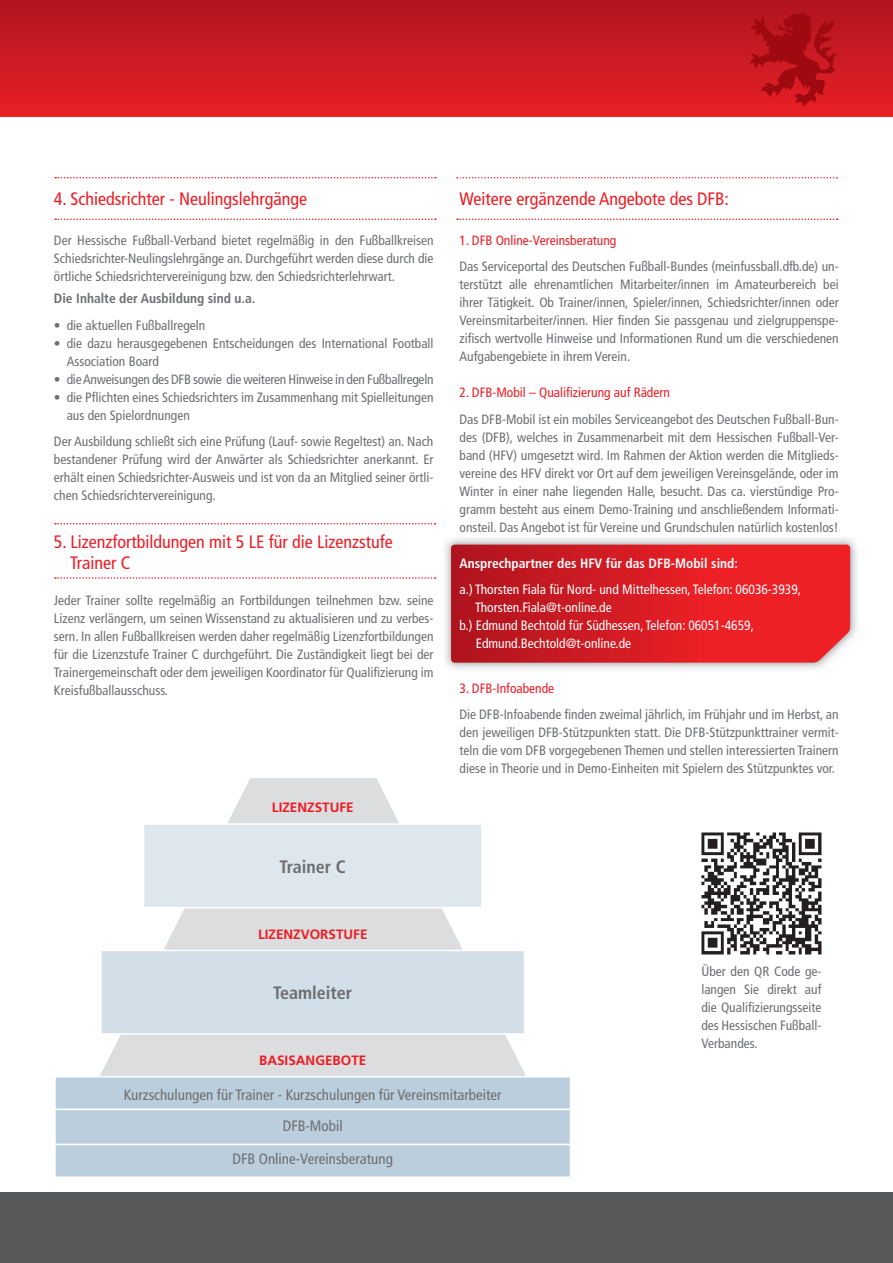
<style>
.page{position:relative;width:893px;height:1263px;background:#fff}
.page>*{position:absolute;margin:0;border:0;box-sizing:border-box;transform-origin:0 0}
.t1{font:condensed 18px/21px "Frutiger LT Std";color:#ed1c24}
.t2{font:700 condensed 18px "Frutiger LT Std";color:#6d6e70}
.t3{font:condensed 15px/32.2px "Frutiger LT Std";color:#6d6e70;text-align:center}
.t4{font:condensed 13.5px/18px "Frutiger LT Std";color:#6d6e70;text-align:justify}
.t5{font:condensed 13.5px "Frutiger LT Std";color:#fff}
.t6{font:condensed 13.5px "Frutiger LT Std";color:#ed1c24}
.t7{font:condensed 13.5px "Frutiger LT Std";letter-spacing:-.02em;color:#6d6e70}
.t8{font:700 condensed 13.5px "Frutiger LT Std";color:#fff}
.t9{font:700 13.5px "Frutiger LT Std";color:#ed1c24}
.t10{font:700 condensed 13.5px "Frutiger LT Std";color:#6d6e70}
</style>
<div class="page">
<div style="left:0;top:1192px;width:893px;height:71px;background:#58595b"></div>
<div style="left:0;top:0;width:893px;height:116px;background:linear-gradient(to bottom,#b0151e,#e81f26)"></div>
<img style="left:445px;top:538px;width:412px;height:131px">
<svg style="left:451px;top:545px;width:399px;height:118px;background:#d71f26"></svg>
<svg style="left:55px;top:577px;width:381px;height:2px"></svg>
<svg style="left:55px;top:523px;width:381px;height:2px"></svg>
<svg style="left:55px;top:219px;width:381px;height:1px"></svg>
<svg style="left:457px;top:219px;width:381px;height:1px"></svg>
<svg style="left:55px;top:177px;width:381px;height:1px"></svg>
<svg style="left:457px;top:177px;width:381px;height:1px"></svg>
<svg style="left:749px;top:13px;width:88px;height:93px;background:#b81319"></svg>
<svg style="left:100px;top:778px;width:426px;height:298px;fill:#dcddde"></svg>
<div style="left:143px;top:824px;width:339px;height:84px;background:#dee7ee"></div>
<div style="left:143px;top:823px;width:340px;height:85px;border:2px solid #fff"></div>
<div style="left:55px;top:1144px;width:515px;height:33px;background:#bacedd"></div>
<div style="left:54px;top:1144px;width:517px;height:34px;border:2px solid #fff"></div>
<div style="left:55px;top:1109px;width:515px;height:35px;background:#bacedd"></div>
<div style="left:54px;top:1109px;width:517px;height:36px;border:2px solid #fff"></div>
<div style="left:55px;top:1077px;width:515px;height:32px;background:#bacedd"></div>
<div style="left:54px;top:1076px;width:517px;height:34px;border:2px solid #fff"></div>
<div style="left:101px;top:950px;width:423px;height:84px;background:#d2dfe9"></div>
<div style="left:100px;top:950px;width:425px;height:85px;border:2px solid #fff"></div>
<img style="left:701px;top:832px;width:120px;height:122px">
<h1 class="t1" style="left:54px;top:189px;width:255px">4. Schiedsrichter - Neulingslehrgänge</h1>
<p class="t4" style="left:54px;top:232px;width:381px">Der Hessische Fußball-Verband bietet regelmäßig in den Fußballkreisen Schiedsrichter-Neulingslehrgänge an. Durchgeführt werden diese durch die örtliche Schiedsrichtervereinigung bzw. den Schiedsrichterlehrwart.</p>
<p class="t10" style="left:54px;top:293px;width:203px">Die Inhalte der Ausbildung sind u.a.</p>
<p class="t4" style="left:54px;top:317px;width:153px">• die aktuellen Fußballregeln</p>
<p class="t4" style="left:67px;top:335px;width:368px;text-indent:-13px">• die dazu herausgegebenen Entscheidungen des International Football<br>Association Board</p>
<p class="t7" style="left:54px;top:373px;width:381px">• die Anweisungen des DFB sowie die weiteren Hinweise in den Fußballregeln</p>
<p class="t4" style="left:67px;top:389px;width:368px;text-indent:-13px">• die Pflichten eines Schiedsrichters im Zusammenhang mit Spielleitungen aus den Spielordnungen</p>
<p class="t4" style="left:54px;top:433px;width:381px">Der Ausbildung schließt sich eine Prüfung (Lauf- sowie Regeltest) an. Nach bestandener Prüfung wird der Anwärter als Schiedsrichter anerkannt. Er erhält einen Schiedsrichter-Ausweis und ist von da an Mitglied seiner örtli&shy;chen Schiedsrichtervereinigung.</p>
<h1 class="t1" style="left:70px;top:532px;width:324px;text-indent:-16px">5. Lizenzfortbildungen mit 5 LE für die Lizenzstufe<br>Trainer C</h1>
<p class="t4" style="left:54px;top:591px;width:381px">Jeder Trainer sollte regelmäßig an Fortbildungen teilnehmen bzw. seine Lizenz verlängern, um seinen Wissenstand zu aktualisieren und zu verbes&shy;sern. In allen Fußballkreisen werden daher regelmäßig Lizenzfortbildungen für die Lizenzstufe Trainer C durchgeführt. Die Zuständigkeit liegt bei der Trainergemeinschaft oder dem jeweiligen Koordinator für Qualifizierung im Kreisfußballausschuss.</p>
<p class="t9" style="left:272px;top:802px;width:83px">LIZENZSTUFE</p>
<h1 class="t2" style="left:280px;top:859px;width:68px">Trainer C</h1>
<p class="t9" style="left:258px;top:928px;width:111px">LIZENZVORSTUFE</p>
<h1 class="t2" style="left:273px;top:985px;width:81px">Teamleiter</h1>
<h1 class="t1" style="left:459px;top:189px;width:271px">Weitere ergänzende Angebote des DFB:</h1>
<p class="t6" style="left:459px;top:234px;width:158px">1. DFB Online-Vereinsberatung</p>
<p class="t4" style="left:459px;top:258px;width:381px">Das Serviceportal des Deutschen Fußball-Bundes (meinfussball.dfb.de) un&shy;terstützt alle ehrenamtlichen Mitarbeiter/innen im Amateurbereich bei ihrer Tätigkeit. Ob Trainer/innen, Spieler/innen, Schiedsrichter/innen oder Vereinsmitarbeiter/innen. Hier finden Sie passgenau und zielgruppenspe&shy;zifisch wertvolle Hinweise und Informationen Rund um die verschiedenen Aufgabengebiete in ihrem Verein.</p>
<p class="t6" style="left:459px;top:387px;width:212px">2. DFB-Mobil – Qualifizierung auf Rädern</p>
<p class="t4" style="left:459px;top:411px;width:381px">Das DFB-Mobil ist ein mobiles Serviceangebot des Deutschen Fußball-Bun&shy;des (DFB), welches in Zusammenarbeit mit dem Hessischen Fußball-Ver&shy;band (HFV) umgesetzt wird. Im Rahmen der Aktion werden die Mitglieds&shy;vereine des HFV direkt vor Ort auf dem jeweiligen Vereinsgelände, oder im Winter in einer nahe liegenden Halle, besucht. Das ca. vierstündige Pro&shy;gramm besteht aus einem Demo-Training und anschließendem Informati&shy;onsteil. Das Angebot ist für Vereine und Grundschulen natürlich kostenlos!</p>
<p class="t8" style="left:459px;top:557px;width:280px">Ansprechpartner des HFV für das DFB-Mobil sind:</p>
<p class="t5" style="left:459px;top:584px;width:343px">a.) Thorsten Fiala für Nord- und Mittelhessen, Telefon: 06036-3939,</p>
<p class="t5" style="left:475px;top:602px;width:138px">Thorsten.Fiala@t-online.de</p>
<p class="t5" style="left:459px;top:620px;width:296px">b.) Edmund Bechtold für Südhessen, Telefon: 06051-4659,</p>
<p class="t5" style="left:476px;top:638px;width:157px">Edmund.Bechtold@t-online.de</p>
<p class="t6" style="left:459px;top:682px;width:96px">3. DFB-Infoabende</p>
<p class="t4" style="left:459px;top:706px;width:381px">Die DFB-Infoabende finden zweimal jährlich, im Frühjahr und im Herbst, an den jeweiligen DFB-Stützpunkten statt. Die DFB-Stützpunkttrainer vermit&shy;teln die vom DFB vorgegebenen Themen und stellen interessierten Trainern diese in Theorie und in Demo-Einheiten mit Spielern des Stützpunktes vor.</p>
<p class="t4" style="left:701px;top:963px;width:122px">Über den QR Code ge&shy;langen Sie direkt auf die Qualifizierungsseite des Hessischen Fußball-Verbandes.</p>
<p class="t9" style="left:259px;top:1055px;width:109px">BASISANGEBOTE</p>
<p class="t3" style="left:124px;top:1079px;width:379px">Kurzschulungen für Trainer - Kurzschulungen für Vereinsmitarbeiter<br>DFB-Mobil<br>DFB Online-Vereinsberatung</p>
</div>
